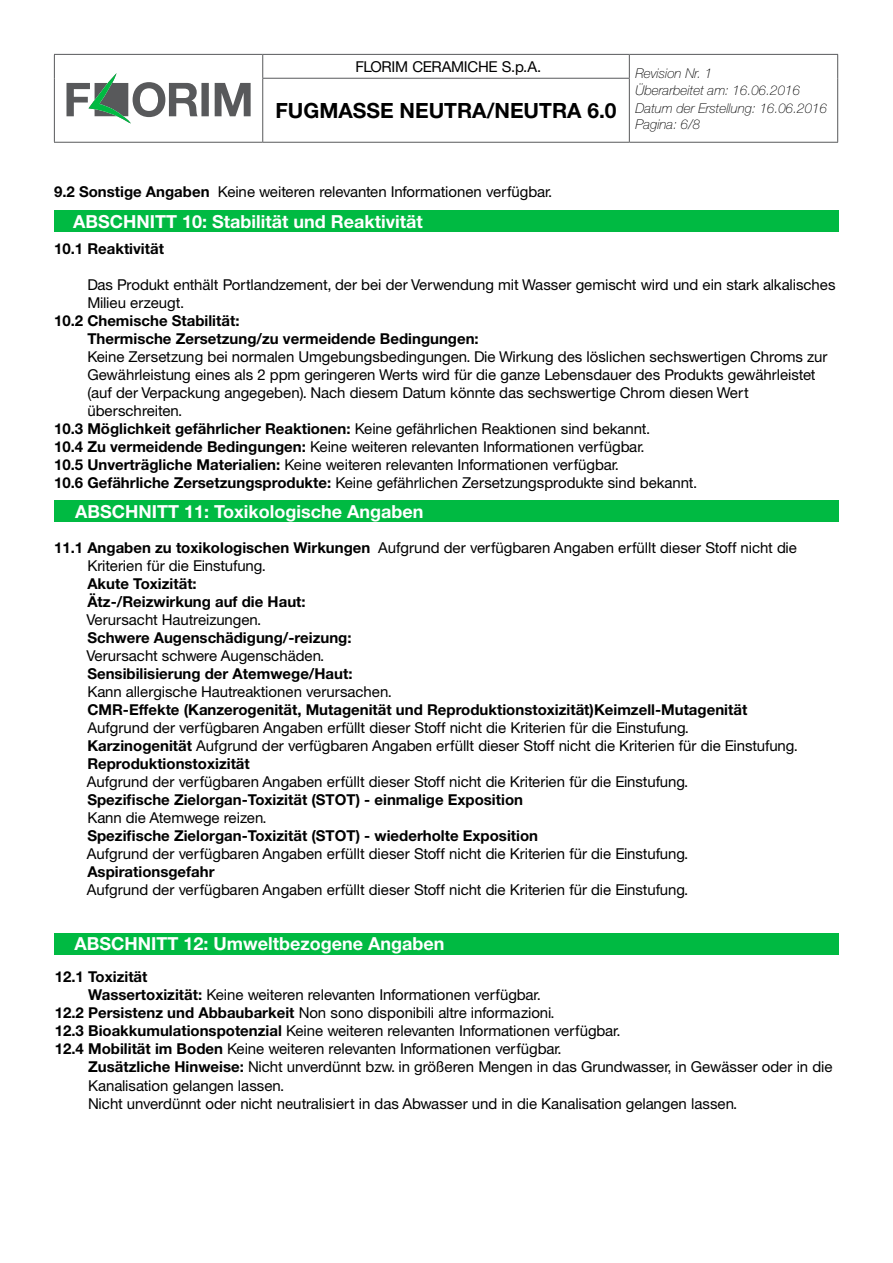
<style>
.page{position:relative;width:893px;height:1263px;background:#fff}
.page>*{position:absolute;margin:0;border:0;box-sizing:border-box;transform-origin:0 0}
.t1{font:700 21px "Helvetica Neue";color:#000}
.t2{font:700 18px "Helvetica Neue";color:#fff}
.t3{font:15px/18px "Helvetica Neue";color:#000}
.t4{font:700 15px/18px "Helvetica Neue";color:#000}
.t5{font:15px "Helvetica Neue";letter-spacing:-.02em;color:#000}
.t6{font:italic 100 13.5px/16.2px "Helvetica Neue";color:#000}
.s1{font-weight:700}
</style>
<div class="page">
<div style="left:54px;top:933px;width:785px;height:22px;background:#00ba42"></div>
<div style="left:54px;top:500px;width:785px;height:22px;background:#00ba42"></div>
<div style="left:54px;top:210px;width:785px;height:21px;background:#00ba42"></div>
<hr style="left:54px;top:54px;width:209px;height:1px;background:#58595b">
<svg style="left:54px;top:55px;width:1px;height:23px"></svg>
<hr style="left:54px;top:78px;width:1px;height:64px;background:#58595b">
<hr style="left:54px;top:142px;width:209px;height:1px;background:#58595b">
<hr style="left:263px;top:54px;width:366px;height:1px;background:#58595b">
<svg style="left:262px;top:55px;width:1px;height:23px"></svg>
<hr style="left:629px;top:54px;width:209px;height:1px;background:#58595b">
<svg style="left:629px;top:55px;width:1px;height:23px"></svg>
<svg style="left:837px;top:55px;width:1px;height:23px"></svg>
<hr style="left:837px;top:78px;width:1px;height:64px;background:#58595b">
<hr style="left:629px;top:142px;width:209px;height:1px;background:#58595b">
<hr style="left:262px;top:78px;width:368px;height:1px;background:#58595b">
<hr style="left:262px;top:79px;width:1px;height:63px;background:#58595b">
<hr style="left:629px;top:79px;width:1px;height:63px;background:#58595b">
<hr style="left:263px;top:142px;width:366px;height:1px;background:#58595b">
<svg style="left:66px;top:73px;width:185px;height:51px"></svg>
<p class="t5" style="left:356px;top:58px;width:187px">FLORIM CERAMICHE S.p.A.</p>
<h1 class="t1" style="left:275px;top:98px;width:343px">FUGMASSE NEUTRA/NEUTRA 6.0</h1>
<p class="t6" style="left:635px;top:66px;width:166px">Revision Nr. 1<br>Überarbeitet am: 16.06.2016</p>
<p class="t6" style="left:635px;top:100px;width:193px">Datum der Erstellung: 16.06.2016<br>Pagina: 6/8</p>
<p class="t3" style="left:54px;top:182px;width:500px"><span class="s1">9.2 Sonstige Angaben</span> Keine weiteren relevanten Informationen verfügbar.</p>
<p class="t2" style="left:73px;top:210px;width:351px">ABSCHNITT 10: Stabilität und Reaktivität</p>
<p class="t4" style="left:54px;top:239px;width:112px">10.1 Reaktivität</p>
<p class="t3" style="left:87px;top:276px;width:750px">Das Produkt enthält Portlandzement, der bei der Verwendung mit Wasser gemischt wird und ein stark alkalisches<br>Milieu erzeugt.</p>
<p class="t4" style="left:87px;top:311px;width:393px;text-indent:-33px">10.2 Chemische Stabilität:<br>Thermische Zersetzung/zu vermeidende Bedingungen:</p>
<p class="t3" style="left:87px;top:348px;width:741px">Keine Zersetzung bei normalen Umgebungsbedingungen. Die Wirkung des löslichen sechswertigen Chroms zur</p>
<p class="t3" style="left:87px;top:366px;width:730px">Gewährleistung eines als 2 ppm geringeren Werts wird für die ganze Lebensdauer des Produkts gewährleistet</p>
<p class="t3" style="left:87px;top:384px;width:663px">(auf der Verpackung angegeben). Nach diesem Datum könnte das sechswertige Chrom diesen Wert</p>
<p class="t3" style="left:87px;top:402px;width:96px">überschreiten.</p>
<p class="t3" style="left:54px;top:420px;width:598px"><span class="s1">10.3 Möglichkeit gefährlicher Reaktionen:</span> Keine gefährlichen Reaktionen sind bekannt.</p>
<p class="t3" style="left:54px;top:438px;width:592px"><span class="s1">10.4 Zu vermeidende Bedingungen:</span> Keine weiteren relevanten Informationen verfügbar.</p>
<p class="t3" style="left:54px;top:456px;width:566px"><span class="s1">10.5 Unverträgliche Materialien:</span> Keine weiteren relevanten Informationen verfügbar.</p>
<p class="t3" style="left:54px;top:474px;width:645px"><span class="s1">10.6 Gefährliche Zersetzungsprodukte:</span> Keine gefährlichen Zersetzungsprodukte sind bekannt.</p>
<p class="t2" style="left:75px;top:501px;width:350px">ABSCHNITT 11: Toxikologische Angaben</p>
<p class="t3" style="left:87px;top:538px;width:711px;text-indent:-33px"><span class="s1">11.1 Angaben zu toxikologischen Wirkungen</span> Aufgrund der verfügbaren Angaben erfüllt dieser Stoff nicht die<br>Kriterien für die Einstufung.</p>
<p class="t4" style="left:87px;top:574px;width:220px">Akute Toxizität:<br>Ätz-/Reizwirkung auf die Haut:</p>
<p class="t3" style="left:87px;top:610px;width:176px">Verursacht Hautreizungen.</p>
<p class="t4" style="left:87px;top:628px;width:266px">Schwere Augenschädigung/-reizung:</p>
<p class="t3" style="left:87px;top:646px;width:239px">Verursacht schwere Augenschäden.</p>
<p class="t4" style="left:87px;top:664px;width:267px">Sensibilisierung der Atemwege/Haut:</p>
<p class="t3" style="left:87px;top:682px;width:306px">Kann allergische Hautreaktionen verursachen.</p>
<p class="t4" style="left:87px;top:700px;width:661px">CMR-Effekte (Kanzerogenität, Mutagenität und Reproduktionstoxizität)Keimzell-Mutagenität</p>
<p class="t3" style="left:87px;top:718px;width:712px">Aufgrund der verfügbaren Angaben erfüllt dieser Stoff nicht die Kriterien für die Einstufung.<br><span class="s1">Karzinogenität</span> Aufgrund der verfügbaren Angaben erfüllt dieser Stoff nicht die Kriterien für die Einstufung.<br><span class="s1">Reproduktionstoxizität</span></p>
<p class="t3" style="left:87px;top:772px;width:603px">Aufgrund der verfügbaren Angaben erfüllt dieser Stoff nicht die Kriterien für die Einstufung.</p>
<p class="t4" style="left:87px;top:790px;width:437px">Spezifische Zielorgan-Toxizität (STOT) - einmalige Exposition</p>
<p class="t3" style="left:87px;top:808px;width:181px">Kann die Atemwege reizen.</p>
<p class="t4" style="left:87px;top:826px;width:452px">Spezifische Zielorgan-Toxizität (STOT) - wiederholte Exposition</p>
<p class="t3" style="left:87px;top:844px;width:603px">Aufgrund der verfügbaren Angaben erfüllt dieser Stoff nicht die Kriterien für die Einstufung.</p>
<p class="t4" style="left:87px;top:862px;width:129px">Aspirationsgefahr</p>
<p class="t3" style="left:87px;top:880px;width:603px">Aufgrund der verfügbaren Angaben erfüllt dieser Stoff nicht die Kriterien für die Einstufung.</p>
<p class="t2" style="left:74px;top:933px;width:371px">ABSCHNITT 12: Umweltbezogene Angaben</p>
<p class="t4" style="left:55px;top:968px;width:94px">12.1 Toxizität</p>
<p class="t3" style="left:88px;top:986px;width:454px"><span class="s1">Wassertoxizität:</span> Keine weiteren relevanten Informationen verfügbar.</p>
<p class="t3" style="left:55px;top:1004px;width:501px"><span class="s1">12.2 Persistenz und Abbaubarkeit</span> Non sono disponibili altre informazioni.</p>
<p class="t3" style="left:55px;top:1022px;width:567px"><span class="s1">12.3 Bioakkumulationspotenzial</span> Keine weiteren relevanten Informationen verfügbar.</p>
<p class="t3" style="left:55px;top:1040px;width:508px"><span class="s1">12.4 Mobilität im Boden</span> Keine weiteren relevanten Informationen verfügbar.</p>
<p class="t3" style="left:88px;top:1058px;width:746px"><span class="s1">Zusätzliche Hinweise:</span> Nicht unverdünnt bzw. in größeren Mengen in das Grundwasser, in Gewässer oder in die</p>
<p class="t3" style="left:88px;top:1076px;width:198px">Kanalisation gelangen lassen.</p>
<p class="t3" style="left:88px;top:1094px;width:651px">Nicht unverdünnt oder nicht neutralisiert in das Abwasser und in die Kanalisation gelangen lassen.</p>
</div>
